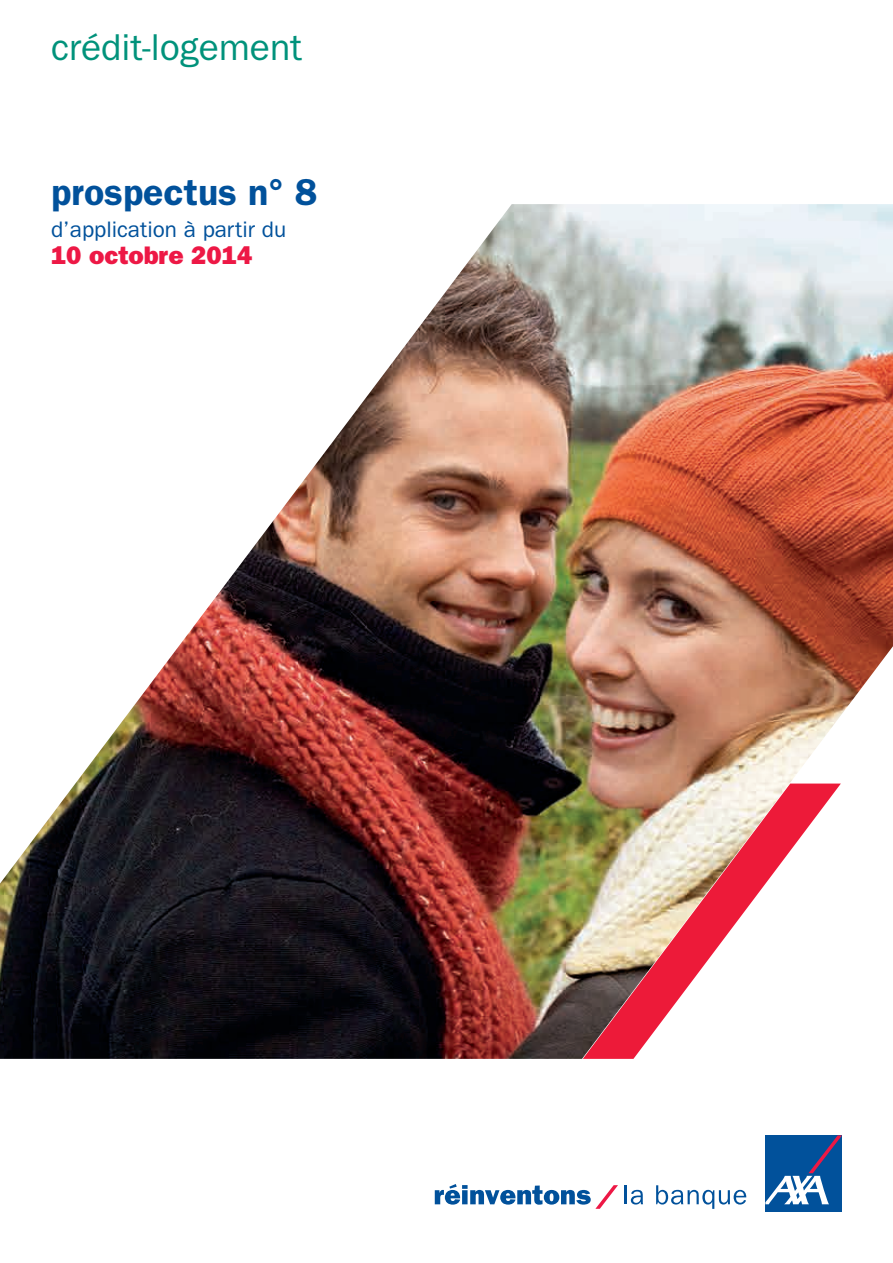
<style>
.page{position:relative;width:893px;height:1263px;background:#fff}
.page>*{position:absolute;margin:0;border:0;box-sizing:border-box;transform-origin:0 0}
.t1{font:37.5px "Franklin Gothic";color:#00927b}
.t2{font:600 37.5px "Franklin Gothic";color:#01519b}
.t3{font:800 25.5px "Franklin Gothic";color:#ed1845}
.t4{font:22.5px "Franklin Gothic";color:#01519b}
</style>
<div class="page">
<img style="left:0;top:204px;width:893px;height:855px">
<svg style="left:625px;top:1185px;width:18px;height:19px"></svg>
<svg style="left:656px;top:1185px;width:90px;height:24px"></svg>
<div style="left:765px;top:1135px;width:77px;height:77px;background:#01519b"></div>
<svg style="left:765px;top:1135px;width:77px;height:69px"></svg>
<svg style="left:435px;top:1184px;width:183px;height:25px"></svg>
<h1 class="t1" style="left:51px;top:26px;width:253px">crédit-logement</h1>
<h1 class="t2" style="left:51px;top:170px;width:268px">prospectus n° 8</h1>
<p class="t4" style="left:51px;top:216px;width:237px">d’application à partir du</p>
<p class="t3" style="left:51px;top:240px;width:203px">10 octobre 2014</p>
</div>
